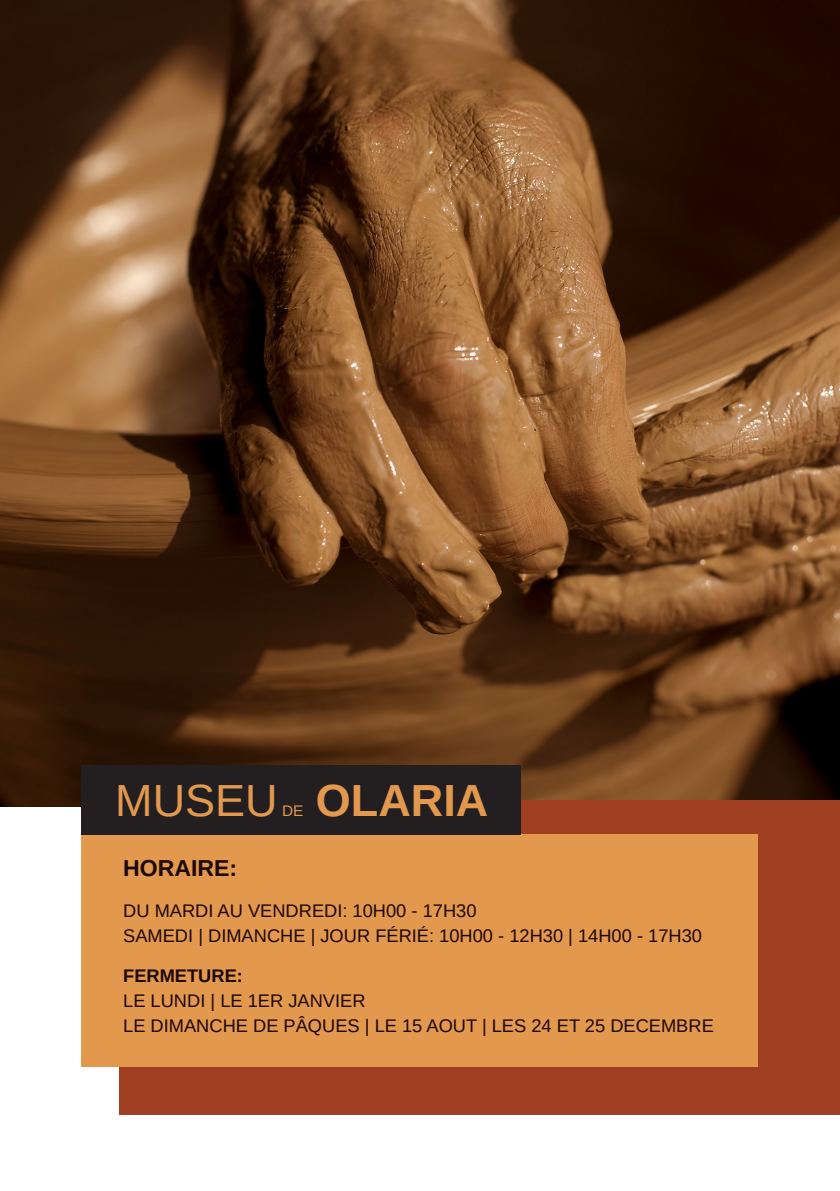
<style>
.page{position:relative;width:840px;height:1191px;background:#fff}
.page>*{position:absolute;margin:0;border:0;box-sizing:border-box;transform-origin:0 0}
.t1{font:700 45px "Liberation Sans";color:#e2984d}
.t2{font:45px "Liberation Sans";color:#e2984d}
.t3{font:700 23px "Liberation Sans";color:#1d0707}
.t4{font:18.2px "Liberation Sans";color:#1d0707}
.t5{font:700 18.2px "Liberation Sans";color:#1d0707}
.t6{font:15.4px "Liberation Sans";color:#e2984d}
</style>
<div class="page">
<img style="left:0;top:0;width:839px;height:806px">
<div style="left:119px;top:799px;width:720px;height:315px;background:#a03f22"></div>
<div style="left:81px;top:834px;width:676px;height:233px;background:#e2984d"></div>
<div style="left:81px;top:765px;width:439px;height:69px;background:#231f20"></div>
<p class="t2" style="left:115px;top:772px;width:164px">MUSEU</p>
<p class="t6" style="left:282px;top:801px;width:23px">DE</p>
<p class="t1" style="left:315px;top:769px;width:174px">OLARIA</p>
<p class="t3" style="left:123px;top:852px;width:115px">HORAIRE:</p>
<p class="t4" style="left:123px;top:899px;width:354px">DU MARDI AU VENDREDI: 10H00 - 17H30</p>
<p class="t4" style="left:123px;top:924px;width:580px">SAMEDI | DIMANCHE | JOUR FÉRIÉ: 10H00 - 12H30 | 14H00 - 17H30</p>
<p class="t5" style="left:123px;top:963px;width:121px">FERMETURE:</p>
<p class="t4" style="left:123px;top:989px;width:244px">LE LUNDI | LE 1ER JANVIER</p>
<p class="t4" style="left:123px;top:1014px;width:592px">LE DIMANCHE DE PÂQUES | LE 15 AOUT | LES 24 ET 25 DECEMBRE</p>
</div>
